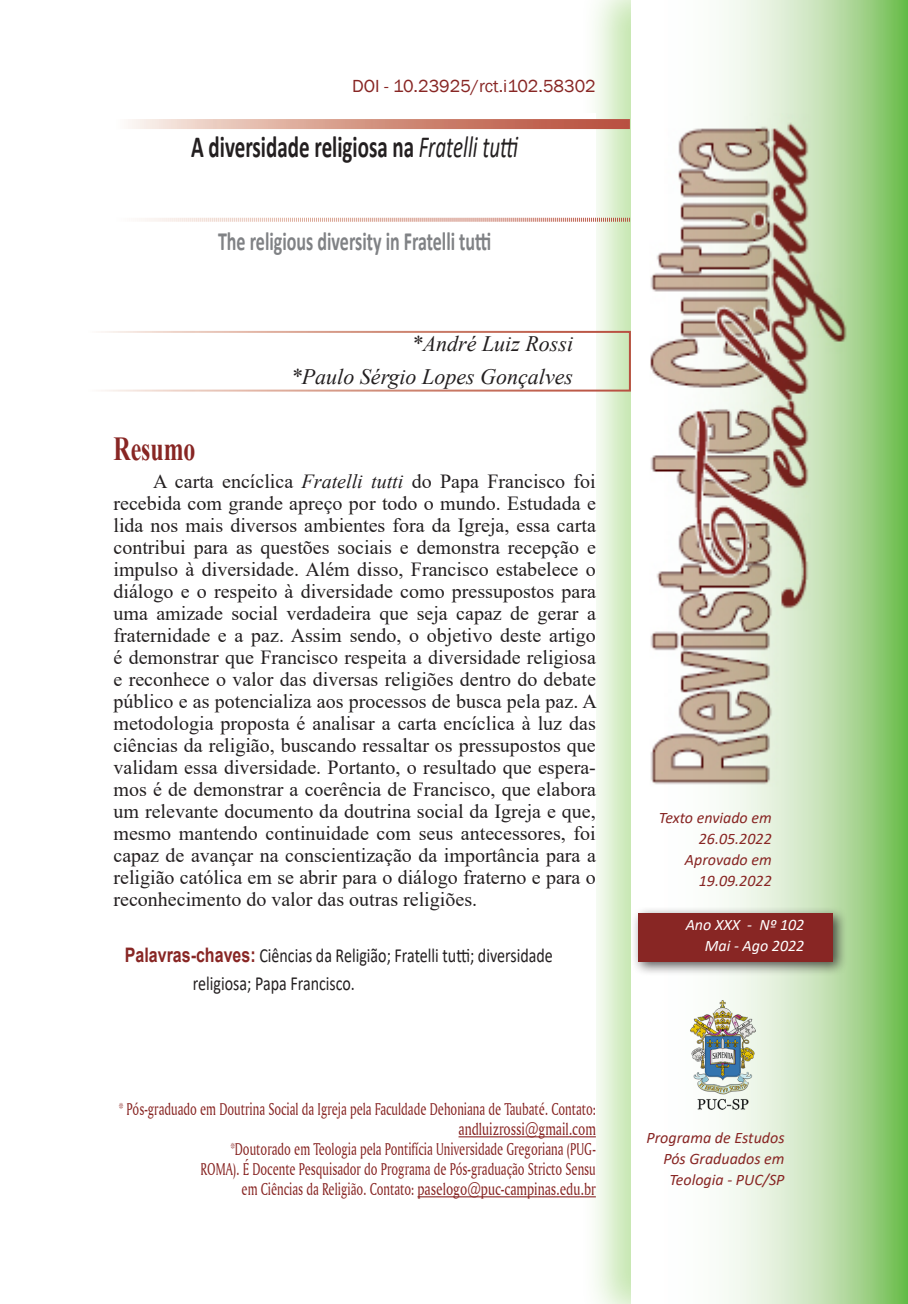
<style>
.page{position:relative;width:908px;height:1304px;background:#fff}
.page>*{position:absolute;margin:0;border:0;box-sizing:border-box;transform-origin:0 0}
.t1{font:700 33.6px "Times New Roman";color:#882624;scale:.71 1}
.t2{font:700 30.8px "Calibri";color:#231f20;scale:.68 1}
.t3{font:700 26.4px "Calibri";color:#808285;scale:.68 1}
.t4{font:italic 22px/33px "Times New Roman";color:#231f20;text-align:right}
.t5{font:20px/22px "Times New Roman";color:#231f20;text-align:justify}
.t6{font:20px/28px "Calibri";color:#231f20;scale:.8 1}
.t7{font:18px/20px "Amerigo BT Roman A";color:#882624;text-align:right;scale:.7 1}
.t8{font:18px "Franklin Gothic";color:#882624}
.t9{font:italic 16px/21px "Calibri";color:#882624;text-align:right}
.t10{font:italic 16px/21px "Calibri";color:#fff;text-align:right}
.s1{font-weight:400;font-style:italic}
.s2{font-style:italic}
.s3{font-family:"Arial";font-weight:700;color:#882624}
</style>
<div class="page">
<div style="left:579px;top:0;width:328px;height:1304px;background:#5fbb23;opacity:.38"></div>
<svg style="left:631px;top:0;width:276px;height:1304px"></svg>
<div style="left:113px;top:113px;width:482px;height:1078px;background:#fff"></div>
<img style="left:649px;top:113px;width:198px;height:680px">
<div style="left:630px;top:906px;width:217px;height:70px;background:#231f20;opacity:.75"></div>
<div style="left:637px;top:913px;width:195px;height:49px;background:#882624"></div>
<img style="left:686px;top:999px;width:71px;height:113px">
<svg style="left:128px;top:119px;width:501px;height:10px;background:#d59787"></svg>
<svg style="left:141px;top:217px;width:489px;height:5px"></svg>
<div style="left:84px;top:331px;width:546px;height:61px;border:2px solid #fff"></div>
<hr style="left:458px;top:1136px;width:137px;height:1px;background:#882624">
<hr style="left:417px;top:1196px;width:178px;height:1px;background:#882624">
<p class="t8" style="left:352px;top:75px;width:245px">DOI - 10.23925/rct.i102.58302</p>
<h2 class="t2" style="left:191px;top:125px;width:482px">A diversidade religiosa na <span class="s1">Fratelli tutti</span></h2>
<h3 class="t3" style="left:218px;top:223px;width:403px">The religious diversity in Fratelli tutti</h3>
<p class="t4" style="left:291px;top:327px;width:284px">*André Luiz Rossi<br>*Paulo Sérgio Lopes Gonçalves</p>
<h1 class="t1" style="left:113px;top:425px;width:117px">Resumo</h1>
<p class="t5" style="left:113px;top:469px;width:485px;text-indent:40px">A carta encíclica <span class="s2">Fratelli tutti</span> do Papa Francisco foi recebida com grande apreço por todo o mundo. Estudada e lida nos mais diversos ambientes fora da Igreja, essa carta contribui para as questões sociais e demonstra recepção e impulso à diversidade. Além disso, Francisco estabelece o diálogo e o respeito à diversidade como pressupostos para uma amizade social verdadeira que seja capaz de gerar a fraternidade e a paz. Assim sendo, o objetivo deste artigo é demonstrar que Francisco respeita a diversidade religiosa e reconhece o valor das diversas religiões dentro do debate público e as potencializa aos processos de busca pela paz. A metodologia proposta é analisar a carta encíclica à luz das ciências da religião, buscando ressaltar os pressupostos que validam essa diversidade. Portanto, o resultado que espera&shy;mos é de demonstrar a coerência de Francisco, que elabora um relevante documento da doutrina social da Igreja e que, mesmo mantendo continuidade com seus antecessores, foi capaz de avançar na conscientização da importância para a religião católica em se abrir para o diálogo fraterno e para o reconhecimento do valor das outras religiões.</p>
<p class="t6" style="left:193px;top:941px;width:451px;text-indent:-68px"><span class="s3">Palavras-chaves:</span> Ciências da Religião; Fratelli tutti; diversidade religiosa; Papa Francisco.</p>
<p class="t7" style="left:119px;top:1099px;width:682px">* Pós-graduado em Doutrina Social da Igreja pela Faculdade Dehoniana de Taubaté. Contato: andluizrossi@gmail.com<br>*Doutorado em Teologia pela Pontifícia Universidade Gregoriana (PUG-<br>ROMA). É Docente Pesquisador do Programa de Pós-graduação Stricto Sensu<br>em Ciências da Religião. Contato: paselogo@puc-campinas.edu.br</p>
<p class="t9" style="left:658px;top:806px;width:114px">Texto enviado em<br>26.05.2022<br>Aprovado em<br>19.09.2022</p>
<p class="t10" style="left:685px;top:914px;width:120px">Ano XXX - Nº 102<br>Mai - Ago 2022</p>
<p class="t9" style="left:646px;top:1127px;width:139px">Programa de Estudos<br>Pós Graduados em<br>Teologia - PUC/SP</p>
</div>
